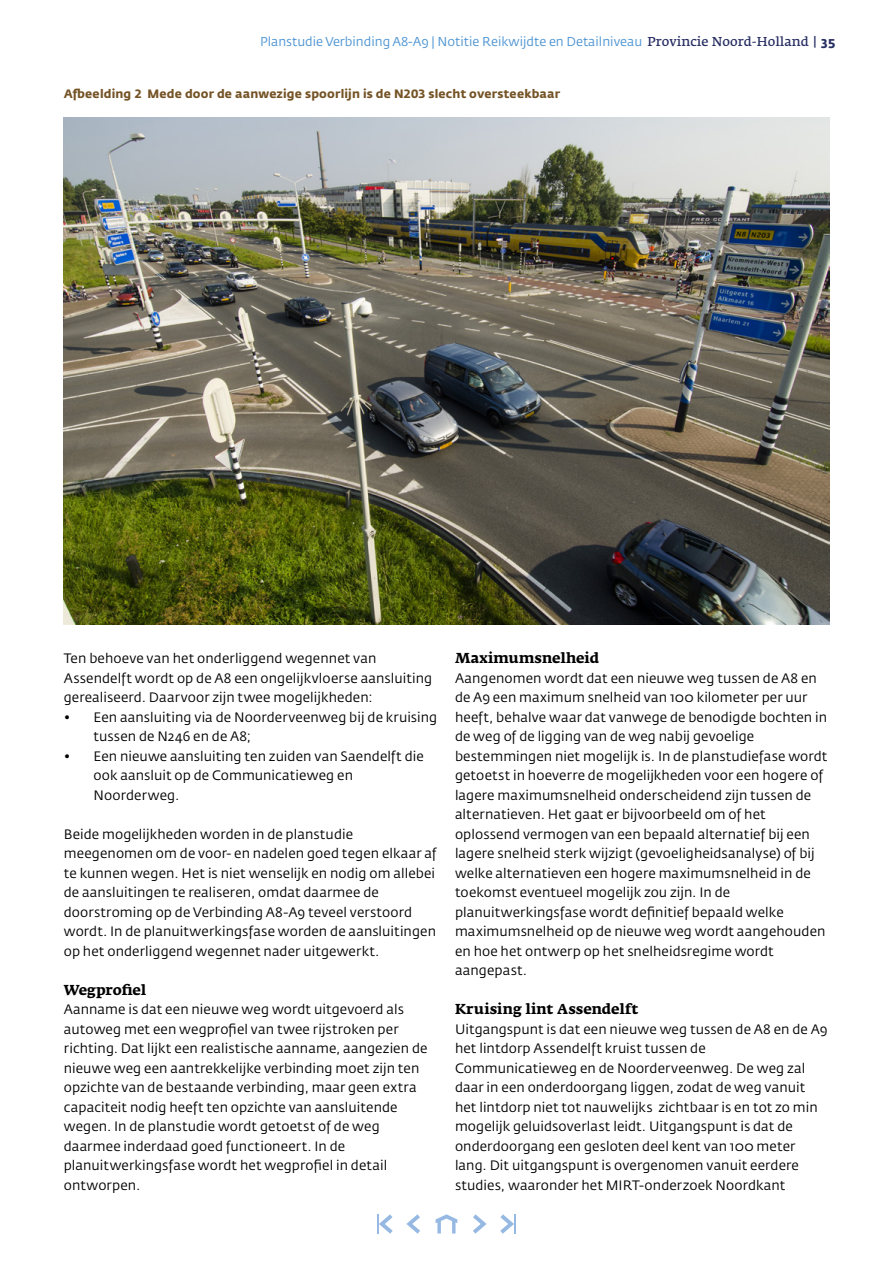
<style>
.page{position:relative;width:893px;height:1263px;background:#fff}
.page>*{position:absolute;margin:0;border:0;box-sizing:border-box;transform-origin:0 0}
.t1{font:700 14.25px "Fedra Serif A Std";color:#000}
.t2{font:13.5px/19.5px "Fedra Sans Std";letter-spacing:.005em;color:#000}
.t3{font:12.75px "Fedra Sans Std";color:#4b93d2}
.t4{font:700 12px "Fedra Sans Std";letter-spacing:.015em;color:#745325}
.s1{font-family:"Fedra Serif A Std";font-weight:600;color:#272e62}
.s2{font-family:"Fedra Serif A Std";font-weight:700;font-size:12px;color:#272e62}
.s3{font-weight:700;color:#272e62}
</style>
<div class="page">
<svg style="left:436px;top:1214px;width:21px;height:19px"></svg>
<svg style="left:377px;top:1214px;width:16px;height:20px"></svg>
<svg style="left:500px;top:1214px;width:16px;height:20px"></svg>
<svg style="left:473px;top:1214px;width:14px;height:20px"></svg>
<svg style="left:406px;top:1214px;width:14px;height:20px"></svg>
<img style="left:64px;top:117px;width:765px;height:507px">
<p class="t3" style="left:260px;top:34px;width:577px">Planstudie Verbinding A8-A9 | Notitie Reikwijdte en Detailniveau <span class="s1">Provincie Noord-Holland</span> <span class="s2">|</span> <span class="s3">35</span></p>
<p class="t4" style="left:64px;top:86px;width:498px">Afbeelding 2 Mede door de aanwezige spoorlijn is de N203 slecht oversteekbaar</p>
<p class="t2" style="left:64px;top:649px;width:370px">Ten behoeve van het onderliggend wegennet van<br>Assendelft wordt op de A8 een ongelijkvloerse aansluiting gerealiseerd. Daarvoor zijn twee mogelijkheden:</p>
<p class="t2" style="left:94px;top:707px;width:345px;text-indent:-30px">• Een aansluiting via de Noorderveenweg bij de kruising tussen de N246 en de A8;</p>
<p class="t2" style="left:94px;top:746px;width:332px;text-indent:-30px">• Een nieuwe aansluiting ten zuiden van Saendelft die ook aansluit op de Communicatieweg en<br>Noorderweg.</p>
<p class="t2" style="left:64px;top:824px;width:375px">Beide mogelijkheden worden in de planstudie meegenomen om de voor- en nadelen goed tegen elkaar af te kunnen wegen. Het is niet wenselijk en nodig om allebei de aansluitingen te realiseren, omdat daarmee de doorstroming op de Verbinding A8-A9 teveel verstoord wordt. In de planuitwerkingsfase worden de aansluitingen op het onderliggend wegennet nader uitgewerkt.</p>
<p class="t1" style="left:64px;top:981px;width:84px">Wegprofiel</p>
<p class="t2" style="left:64px;top:1000px;width:365px">Aanname is dat een nieuwe weg wordt uitgevoerd als autoweg met een wegprofiel van twee rijstroken per richting. Dat lijkt een realistische aanname, aangezien de nieuwe weg een aantrekkelijke verbinding moet zijn ten opzichte van de bestaande verbinding, maar geen extra capaciteit nodig heeft ten opzichte van aansluitende wegen. In de planstudie wordt getoetst of de weg daarmee inderdaad goed functioneert. In de planuitwerkingsfase wordt het wegprofiel in detail ontworpen.</p>
<p class="t1" style="left:455px;top:650px;width:146px">Maximumsnelheid</p>
<p class="t2" style="left:455px;top:668px;width:374px">Aangenomen wordt dat een nieuwe weg tussen de A8 en de A9 een maximum snelheid van 100 kilometer per uur heeft, behalve waar dat vanwege de benodigde bochten in de weg of de ligging van de weg nabij gevoelige bestemmingen niet mogelijk is. In de planstudiefase wordt getoetst in hoeverre de mogelijkheden voor een hogere of lagere maximumsnelheid onderscheidend zijn tussen de alternatieven. Het gaat er bijvoorbeeld om of het oplossend vermogen van een bepaald alternatief bij een lagere snelheid sterk wijzigt (gevoeligheidsanalyse) of bij welke alternatieven een hogere maximumsnelheid in de toekomst eventueel mogelijk zou zijn. In de planuitwerkingsfase wordt definitief bepaald welke maximumsnelheid op de nieuwe weg wordt aangehouden en hoe het ontwerp op het snelheidsregime wordt aangepast.</p>
<p class="t1" style="left:455px;top:1001px;width:185px">Kruising lint Assendelft</p>
<p class="t2" style="left:455px;top:1019px;width:374px">Uitgangspunt is dat een nieuwe weg tussen de A8 en de A9 het lintdorp Assendelft kruist tussen de Communicatieweg en de Noorderveenweg. De weg zal daar in een onderdoorgang liggen, zodat de weg vanuit het lintdorp niet tot nauwelijks zichtbaar is en tot zo min mogelijk geluidsoverlast leidt. Uitgangspunt is dat de onderdoorgang een gesloten deel kent van 100 meter lang. Dit uitgangspunt is overgenomen vanuit eerdere studies, waaronder het MIRT-onderzoek Noordkant</p>
</div>
